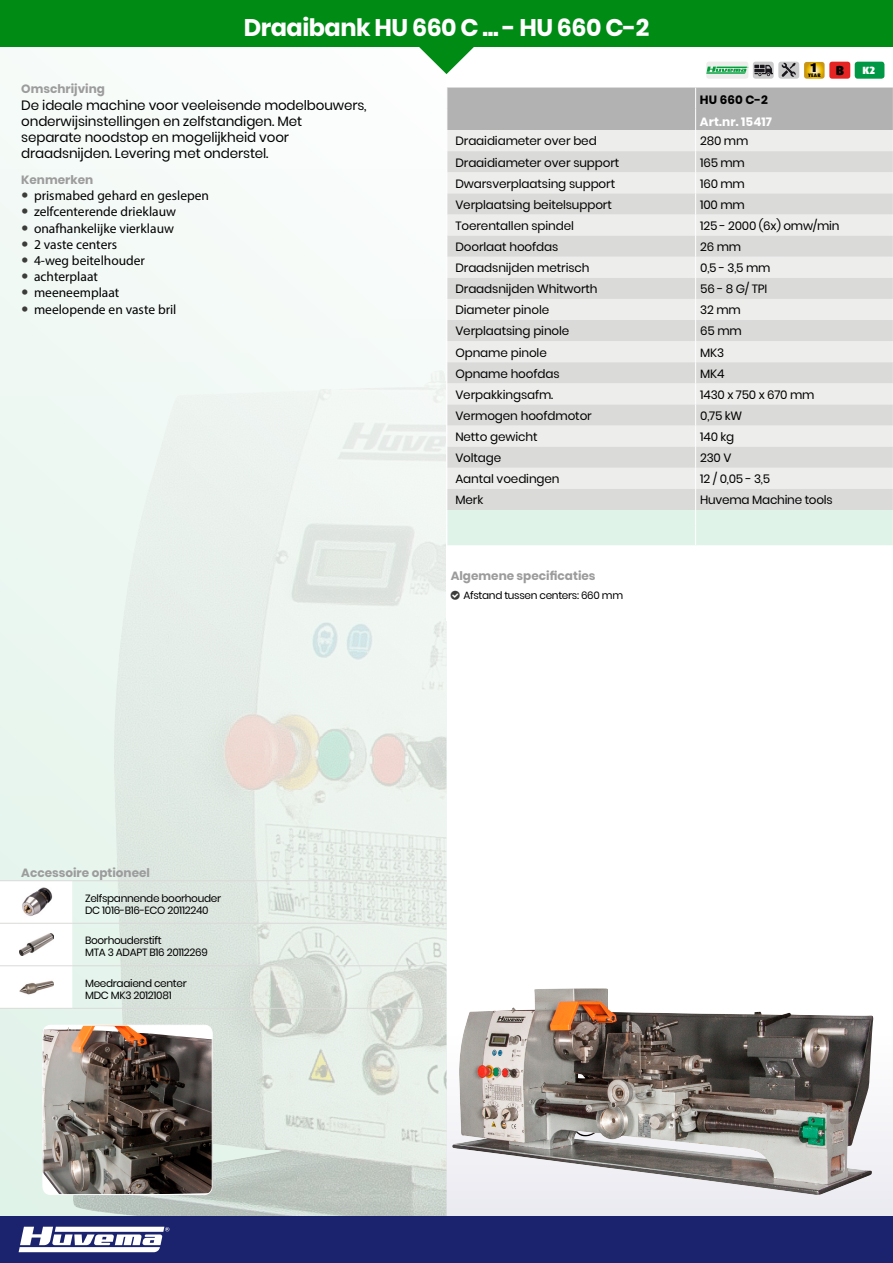
<style>
.page{position:relative;width:893px;height:1263px;background:#fff}
.page>*{position:absolute;margin:0;border:0;box-sizing:border-box;transform-origin:0 0}
.Tile_Header{font:700 24px "Poppins";letter-spacing:-.02em;color:#fff}
.ArticleGroupHeader_t{font:13.5px/16.2px "Poppins";letter-spacing:-.01em;color:#000}
.t1{font:13.5px "Myriad Pro";color:#000}
.t2{font:900 13.05px "Dax";color:#000}
.t3{font:900 12.75px "Dax";color:#000}
.Table_Horzontal_Left{font:12px "Poppins";letter-spacing:-.01em;color:#000}
.Table_body_ATA{font:12px "Poppins";letter-spacing:-.02em;color:#000}
.SLUG_INDENT{font:700 12px "Poppins";color:#9c9c9c}
.SLUG{font:700 12px "Poppins";color:#9c9c9c}
.itemNo_ATA{font:700 12px "Poppins";letter-spacing:.01em;color:#fff}
.type_ATA{font:700 12px "Poppins";color:#000}
.Table_body_Vertical{font:10.5px/12px "Poppins";letter-spacing:-.03em;color:#000}
.Promo_VSP{font:900 10.5px "Dax";color:#fff}
.t4{font:900 5.1px "Dax";color:#000}
.s1{color:#3c3c3a}
</style>
<div class="page">
<div style="left:446px;top:1037px;width:447px;height:179px;background:#eaeaf1"></div>
<div style="left:0;top:43px;width:446px;height:1220px;background:linear-gradient(to right,#eff8f3,#fbfdfc)"></div>
<img style="left:73px;top:370px;width:373px;height:846px">
<div style="left:0;top:1216px;width:893px;height:47px;background:#1b236e"></div>
<svg style="left:19px;top:1227px;width:150px;height:25px"></svg>
<div style="left:0;top:0;width:893px;height:47px;background:#008b15"></div>
<div style="left:706px;top:62px;width:42px;height:17px;background:#ededec;border-radius:3px"></div>
<svg style="left:706px;top:67px;width:42px;height:7px"></svg>
<svg style="left:753px;top:62px;width:21px;height:17px"></svg>
<svg style="left:754px;top:65px;width:19px;height:11px"></svg>
<div style="left:778px;top:62px;width:21px;height:17px;background:#cbcbcb;border-radius:3px"></div>
<svg style="left:782px;top:63px;width:14px;height:14px"></svg>
<svg style="left:804px;top:62px;width:21px;height:17px"></svg>
<div style="left:829px;top:62px;width:21px;height:17px;background:#e32422;border-radius:3px"></div>
<div style="left:855px;top:62px;width:29px;height:17px;background:#009845;border-radius:3px"></div>
<svg style="left:447px;top:88px;width:446px;height:457px;background:#dee0de"></svg>
<svg style="left:417px;top:47px;width:57px;height:27px"></svg>
<img style="left:452px;top:988px;width:421px;height:207px">
<svg style="left:0;top:881px;width:72px;height:127px"></svg>
<hr style="left:0;top:880px;width:72px;height:1px;background:#dadad9">
<hr style="left:72px;top:880px;width:286px;height:1px;background:#dadad9">
<hr style="left:358px;top:880px;width:88px;height:1px;background:#dadad9">
<hr style="left:0;top:923px;width:72px;height:1px;background:#dadad9">
<hr style="left:72px;top:923px;width:286px;height:1px;background:#dadad9">
<hr style="left:358px;top:923px;width:88px;height:1px;background:#dadad9">
<hr style="left:0;top:965px;width:72px;height:1px;background:#dadad9">
<hr style="left:72px;top:965px;width:286px;height:1px;background:#dadad9">
<hr style="left:358px;top:965px;width:88px;height:1px;background:#dadad9">
<hr style="left:0;top:1008px;width:72px;height:1px;background:#dadad9">
<hr style="left:72px;top:1008px;width:286px;height:1px;background:#dadad9">
<hr style="left:358px;top:1008px;width:88px;height:1px;background:#dadad9">
<img style="left:19px;top:885px;width:34px;height:34px">
<img style="left:19px;top:934px;width:34px;height:21px">
<img style="left:19px;top:970px;width:34px;height:34px">
<img style="left:43px;top:1025px;width:170px;height:170px">
<div style="left:43px;top:1025px;width:170px;height:170px;border:1px solid #fff;border-radius:8px"></div>
<svg style="left:22px;top:192px;width:6px;height:6px"></svg>
<svg style="left:22px;top:209px;width:6px;height:5px"></svg>
<svg style="left:22px;top:225px;width:6px;height:5px"></svg>
<svg style="left:22px;top:241px;width:6px;height:5px"></svg>
<svg style="left:22px;top:257px;width:6px;height:6px"></svg>
<svg style="left:22px;top:273px;width:6px;height:6px"></svg>
<svg style="left:22px;top:290px;width:6px;height:5px"></svg>
<svg style="left:22px;top:306px;width:6px;height:5px"></svg>
<p class="Tile_Header" style="left:244px;top:14px;width:407px">Draaibank HU 660 C ... - HU 660 C-2</p>
<p class="t3" style="left:810px;top:61px;width:9px">1</p>
<p class="t4" style="left:808px;top:72px;width:14px">YEAR</p>
<p class="t2" style="left:836px;top:63px;width:10px">B</p>
<p class="Promo_VSP" style="left:862px;top:65px;width:15px">K2</p>
<p class="SLUG" style="left:21px;top:82px;width:85px">Omschrijving</p>
<p class="ArticleGroupHeader_t" style="left:21px;top:97px;width:347px">De ideale machine voor veeleisende modelbouwers, onderwijsinstellingen en zelfstandigen. Met<br>separate noodstop en mogelijkheid voor draadsnijden. Levering met onderstel.</p>
<p class="SLUG" style="left:21px;top:173px;width:73px">Kenmerken</p>
<p class="t1" style="left:34px;top:187px;width:177px">prismabed gehard en geslepen</p>
<p class="t1" style="left:34px;top:203px;width:144px">zelfcenterende drieklauw</p>
<p class="t1" style="left:34px;top:220px;width:142px">onafhankelijke vierklauw</p>
<p class="t1" style="left:34px;top:236px;width:85px">2 vaste centers</p>
<p class="t1" style="left:34px;top:252px;width:113px">4-weg beitelhouder</p>
<p class="t1" style="left:34px;top:268px;width:65px">achterplaat</p>
<p class="t1" style="left:34px;top:284px;width:87px">meeneemplaat</p>
<p class="t1" style="left:34px;top:301px;width:144px">meelopende en vaste bril</p>
<p class="type_ATA" style="left:700px;top:93px;width:70px">HU 660 C-2</p>
<p class="itemNo_ATA" style="left:700px;top:115px;width:74px">Art.nr. 15417</p>
<p class="Table_Horzontal_Left" style="left:455px;top:134px;width:143px">Draaidiameter over bed</p>
<p class="Table_body_ATA" style="left:700px;top:134px;width:50px">280 mm</p>
<p class="Table_Horzontal_Left" style="left:455px;top:155px;width:166px">Draaidiameter over support</p>
<p class="Table_body_ATA" style="left:700px;top:155px;width:46px">165 mm</p>
<p class="Table_Horzontal_Left" style="left:455px;top:176px;width:161px">Dwarsverplaatsing support</p>
<p class="Table_body_ATA" style="left:700px;top:176px;width:46px">160 mm</p>
<p class="Table_Horzontal_Left" style="left:455px;top:198px;width:158px">Verplaatsing beitelsupport</p>
<p class="Table_body_ATA" style="left:700px;top:198px;width:46px">100 mm</p>
<p class="Table_Horzontal_Left" style="left:455px;top:219px;width:120px">Toerentallen spindel</p>
<p class="Table_body_ATA" style="left:700px;top:219px;width:141px">125 - 2000 (6x) omw/min</p>
<p class="Table_Horzontal_Left" style="left:455px;top:240px;width:104px">Doorlaat hoofdas</p>
<p class="Table_body_ATA" style="left:700px;top:240px;width:42px">26 mm</p>
<p class="Table_Horzontal_Left" style="left:455px;top:261px;width:136px">Draadsnijden metrisch</p>
<p class="Table_body_ATA" style="left:700px;top:261px;width:72px">0,5 - 3,5 mm</p>
<p class="Table_Horzontal_Left" style="left:455px;top:282px;width:144px">Draadsnijden Whitworth</p>
<p class="Table_body_ATA" style="left:700px;top:282px;width:68px">56 - 8 G/ TPI</p>
<p class="Table_Horzontal_Left" style="left:455px;top:303px;width:95px">Diameter pinole</p>
<p class="Table_body_ATA" style="left:700px;top:303px;width:42px">32 mm</p>
<p class="Table_Horzontal_Left" style="left:455px;top:324px;width:116px">Verplaatsing pinole</p>
<p class="Table_body_ATA" style="left:700px;top:324px;width:43px">65 mm</p>
<p class="Table_Horzontal_Left" style="left:455px;top:345px;width:93px">Opname pinole</p>
<p class="Table_body_ATA" style="left:700px;top:345px;width:25px">MK3</p>
<p class="Table_Horzontal_Left" style="left:455px;top:366px;width:106px">Opname hoofdas</p>
<p class="Table_body_ATA" style="left:700px;top:366px;width:26px">MK4</p>
<p class="Table_Horzontal_Left" style="left:455px;top:388px;width:99px">Verpakkingsafm.</p>
<p class="Table_body_ATA" style="left:700px;top:388px;width:116px">1430 x 750 x 670 mm</p>
<p class="Table_Horzontal_Left" style="left:455px;top:409px;width:138px">Vermogen hoofdmotor</p>
<p class="Table_body_ATA" style="left:700px;top:409px;width:44px">0,75 kW</p>
<p class="Table_Horzontal_Left" style="left:455px;top:430px;width:84px">Netto gewicht</p>
<p class="Table_body_ATA" style="left:700px;top:430px;width:36px">140 kg</p>
<p class="Table_Horzontal_Left" style="left:455px;top:451px;width:48px">Voltage</p>
<p class="Table_body_ATA" style="left:700px;top:451px;width:33px">230 V</p>
<p class="Table_Horzontal_Left" style="left:455px;top:472px;width:106px">Aantal voedingen</p>
<p class="Table_body_ATA" style="left:700px;top:472px;width:71px">12 / 0,05 - 3,5</p>
<p class="Table_Horzontal_Left" style="left:455px;top:493px;width:29px">Merk</p>
<p class="Table_body_ATA" style="left:700px;top:493px;width:134px">Huvema Machine tools</p>
<p class="SLUG_INDENT" style="left:451px;top:569px;width:146px">Algemene specificaties</p>
<p class="Table_body_Vertical" style="left:451px;top:589px;width:174px"><span class="s1">□</span> Afstand tussen centers: 660 mm</p>
<p class="SLUG_INDENT" style="left:21px;top:866px;width:130px">Accessoire optioneel</p>
<p class="Table_body_Vertical" style="left:85px;top:892px;width:138px">Zelfspannende boorhouder<br>DC 1016-B16-ECO 20112240</p>
<p class="Table_body_Vertical" style="left:85px;top:934px;width:124px">Boorhouderstift<br>MTA 3 ADAPT B16 20112269</p>
<p class="Table_body_Vertical" style="left:85px;top:977px;width:103px">Meedraaiend center<br>MDC MK3 20121081</p>
</div>
